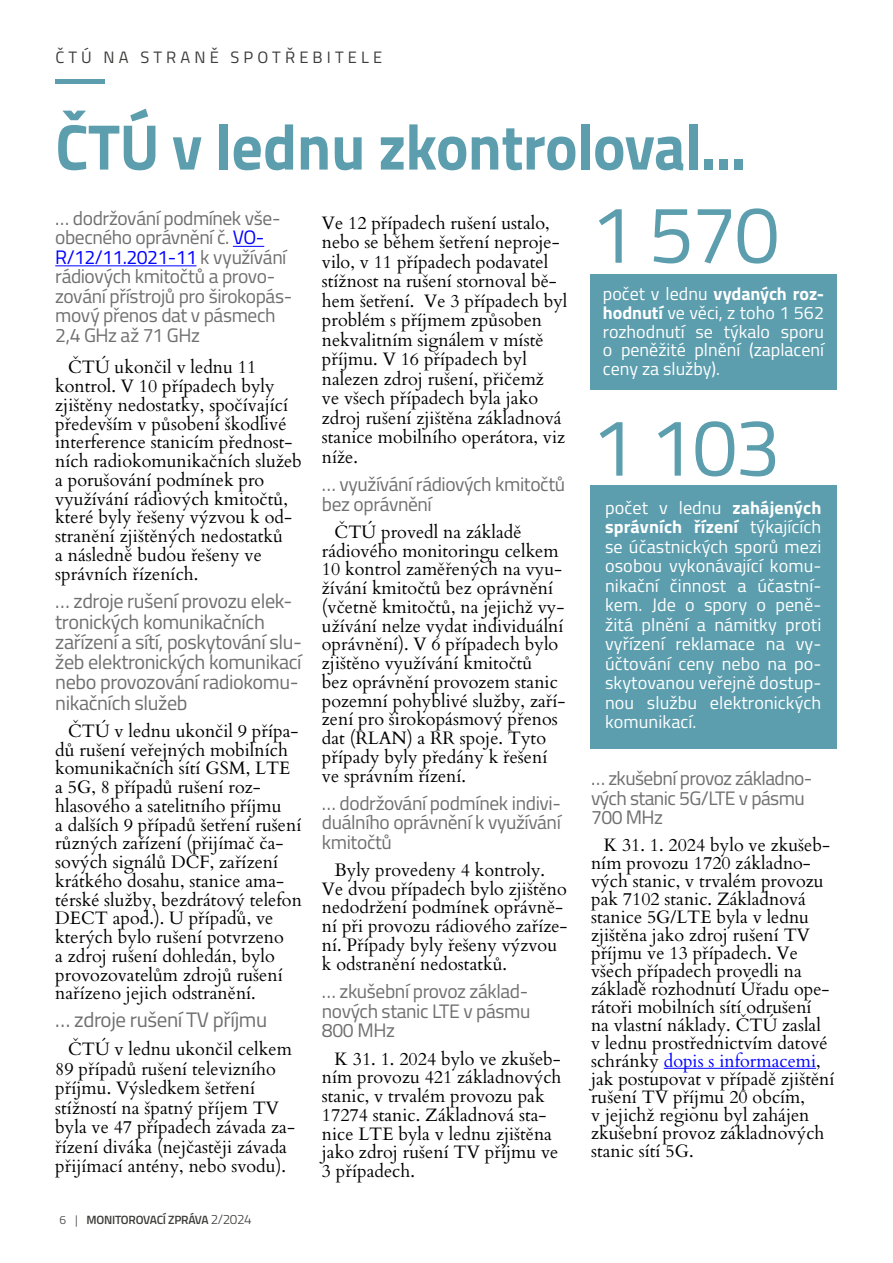
<style>
.page{position:relative;width:893px;height:1263px;background:#fff}
.page>*{position:absolute;margin:0;border:0;box-sizing:border-box;transform-origin:0 0}
.t1{font:81px "Titillium";letter-spacing:-.03em;color:#5c9eae}
.t2{font:700 64.5px "Titillium";letter-spacing:-.01em;color:#5c9eae;scale:.95 1}
.t3{font:21px "Titillium";letter-spacing:-.02em;color:#706f6f}
.t4{font:20.25px/20.2px "Titillium";letter-spacing:-.02em;color:#706f6f}
.t5{font:19.5px/19.5px "Titillium";letter-spacing:-.02em;color:#706f6f}
.t6{font:18px/18.8px "Cardo";color:#000}
.t7{font:18px/19.5px "Titillium";letter-spacing:.005em;color:#fff;text-align:justify}
.t8{font:16.5px "Titillium";letter-spacing:.25em;color:#3c3c3b}
.t9{font:600 12px "Titillium";letter-spacing:-.02em;color:#3c3c3b}
.s1{color:#00f}
.s2{font-weight:300}
.s3{font-weight:300;font-size:13.5px}
.s4{font-weight:700}
</style>
<div class="page">
<div style="left:590px;top:274px;width:247px;height:115px;background:#5c9eae"></div>
<div style="left:590px;top:485px;width:246px;height:263px;background:#5c9eae"></div>
<hr style="left:55px;top:80px;width:50px;height:4px;background:#5c9eae">
<hr style="left:233px;top:246px;width:31px;height:1px;background:#00f">
<hr style="left:55px;top:266px;width:142px;height:1px;background:#00f">
<hr style="left:664px;top:1068px;width:152px;height:1px;background:#00f">
<p class="t8" style="left:55px;top:46px;width:328px">ČTÚ NA STRANĚ SPOTŘEBITELE</p>
<h2 class="t2" style="left:55px;top:98px;width:729px">ČTÚ v lednu zkontroloval...</h2>
<p class="t5" style="left:55px;top:207px;width:238px">… dodržování podmínek vše&shy;obecného oprávnění č. <span class="s1">VO-<br>R/12/11.2021-11</span> k využívání rádiových kmitočtů a provo&shy;zování přístrojů pro širokopás&shy;mový přenos dat v pásmech<br>2,4 GHz až 71 GHz</p>
<p class="t6" style="left:55px;top:357px;width:248px;text-indent:13px">ČTÚ ukončil v lednu 11 kontrol. V 10 případech byly zjištěny nedostatky, spočívající především v působení škodlivé interference stanicím přednost&shy;ních radiokomunikačních služeb a porušování podmínek pro využívání rádiových kmitočtů, které byly řešeny výzvou k od&shy;stranění zjištěných nedostatků<br>a následně budou řešeny ve správních řízeních.</p>
<p class="t4" style="left:55px;top:590px;width:248px">… zdroje rušení provozu elek&shy;tronických komunikačních zařízení a sítí, poskytování slu&shy;žeb elektronických komunikací nebo provozování radiokomu&shy;nikačních služeb</p>
<p class="t6" style="left:55px;top:720px;width:248px;text-indent:13px">ČTÚ v lednu ukončil 9 přípa&shy;dů rušení veřejných mobilních komunikačních sítí GSM, LTE a 5G, 8 případů rušení roz&shy;hlasového a satelitního příjmu<br>a dalších 9 případů šetření rušení různých zařízení (přijímač ča&shy;sových signálů DCF, zařízení krátkého dosahu, stanice ama&shy;térské služby, bezdrátový telefon<br>DECT apod.). U případů, ve kterých bylo rušení potvrzeno<br>a zdroj rušení dohledán, bylo provozovatelům zdrojů rušení nařízeno jejich odstranění.</p>
<p class="t3" style="left:55px;top:1004px;width:213px">… zdroje rušení TV příjmu</p>
<p class="t6" style="left:55px;top:1038px;width:241px;line-height:19.5px;text-indent:13px">ČTÚ v lednu ukončil celkem<br>89 případů rušení televizního příjmu. Výsledkem šetření stížností na špatný příjem TV byla ve 47 případech závada za&shy;řízení diváka (nejčastěji závada přijímací antény, nebo svodu).</p>
<p class="t9" style="left:60px;top:1211px;width:194px"><span class="s2">6 |</span> MONITOROVACÍ ZPRÁVA <span class="s3">2/2024</span></p>
<p class="t6" style="left:322px;top:212px;width:247px;line-height:19.5px">Ve 12 případech rušení ustalo, nebo se během šetření neproje&shy;vilo, v 11 případech podavatel stížnost na rušení stornoval bě&shy;hem šetření. Ve 3 případech byl problém s příjmem způsoben nekvalitním signálem v místě příjmu. V 16 případech byl nalezen zdroj rušení, přičemž<br>ve všech případech byla jako zdroj rušení zjištěna základnová stanice mobilního operátora, viz níže.</p>
<p class="t5" style="left:322px;top:473px;width:245px">… využívání rádiových kmitočtů bez oprávnění</p>
<p class="t6" style="left:322px;top:521px;width:245px;text-indent:13px">ČTÚ provedl na základě rádiového monitoringu celkem<br>10 kontrol zaměřených na vyu&shy;žívání kmitočtů bez oprávnění (včetně kmitočtů, na jejichž vy&shy;užívání nelze vydat individuální oprávnění). V 6 případech bylo zjištěno využívání kmitočtů<br>bez oprávnění provozem stanic pozemní pohyblivé služby, zaří&shy;zení pro širokopásmový přenos dat (RLAN) a RR spoje. Tyto případy byly předány k řešení ve správním řízení.</p>
<p class="t5" style="left:322px;top:792px;width:241px;text-align:justify">… dodržování podmínek indivi&shy;duálního oprávnění k využívání kmitočtů</p>
<p class="t6" style="left:322px;top:859px;width:247px;text-indent:13px">Byly provedeny 4 kontroly.<br>Ve dvou případech bylo zjištěno nedodržení podmínek oprávně&shy;ní při provozu rádiového zaříze&shy;ní. Případy byly řešeny výzvou k odstranění nedostatků.</p>
<p class="t5" style="left:322px;top:981px;width:210px;text-align:justify">… zkušební provoz základ&shy;nových stanic LTE v pásmu 800 MHz</p>
<p class="t6" style="left:322px;top:1048px;width:241px;text-indent:13px">K 31. 1. 2024 bylo ve zkušeb&shy;ním provozu 421 základnových stanic, v trvalém provozu pak<br>17274 stanic. Základnová sta&shy;nice LTE byla v lednu zjištěna jako zdroj rušení TV příjmu ve<br>3 případech.</p>
<h1 class="t1" style="left:590px;top:175px;width:191px">1 570</h1>
<p class="t7" style="left:603px;top:283px;width:223px;line-height:18.8px">počet v lednu <span class="s4">vydaných roz&shy;hodnutí</span> ve věci, z toho 1 562 rozhodnutí se týkalo sporu o peněžité plnění (zaplacení ceny za služby).</p>
<h1 class="t1" style="left:591px;top:388px;width:191px">1 103</h1>
<p class="t7" style="left:605px;top:497px;width:218px">počet v lednu <span class="s4">zahájených správních řízení</span> týkajících se účastnických sporů mezi osobou vykonávající komu&shy;nikační činnost a účastní&shy;kem. Jde o spory o peně&shy;žitá plnění a námitky proti vyřízení reklamace na vy&shy;účtování ceny nebo na po&shy;skytovanou veřejně dostup&shy;nou službu elektronických komunikací.</p>
<p class="t5" style="left:591px;top:768px;width:223px">… zkušební provoz základno&shy;vých stanic 5G/LTE v pásmu<br>700 MHz</p>
<p class="t6" style="left:591px;top:835px;width:245px;line-height:18px;text-indent:13px">K 31. 1. 2024 bylo ve zkušeb&shy;ním provozu 1720 základno&shy;vých stanic, v trvalém provozu pak 7102 stanic. Základnová stanice 5G/LTE byla v lednu zjištěna jako zdroj rušení TV příjmu ve 13 případech. Ve všech případech provedli na základě rozhodnutí Úřadu ope&shy;rátoři mobilních sítí odrušení<br>na vlastní náklady. ČTÚ zaslal v lednu prostřednictvím datové schránky <span class="s1">dopis s informacemi</span>, jak postupovat v případě zjištění rušení TV příjmu 20 obcím,<br>v jejichž regionu byl zahájen zkušební provoz základnových stanic sítí 5G.</p>
</div>
